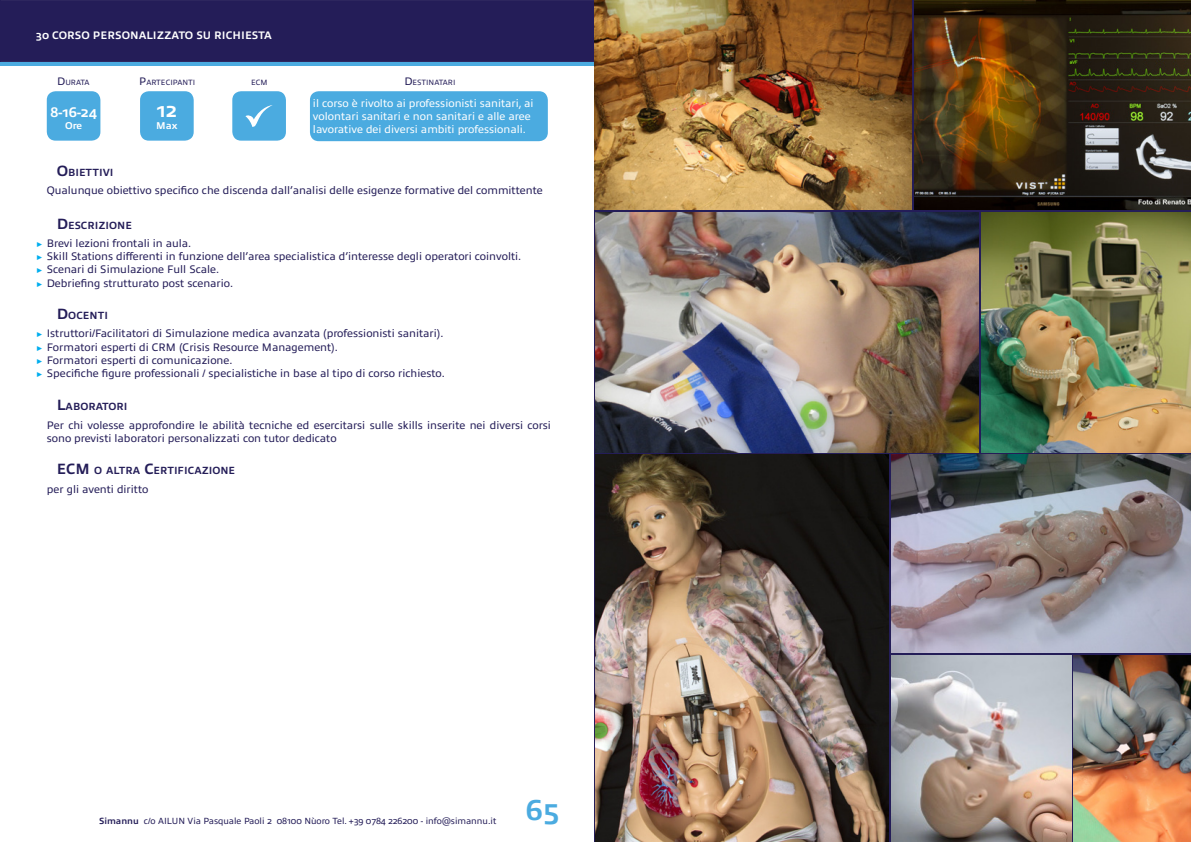
<style>
.page{position:relative;width:1191px;height:842px;background:#fff}
.page>*{position:absolute;margin:0;border:0;box-sizing:border-box;transform-origin:0 0}
.t1{font:700 29px "Allumi Std";color:#4babe0}
.t2{font:700 20px "Allumi Std";color:#fff}
.t3{font:700 15px "Allumi Std";color:#241d58}
.t4{font:700 14px "Allumi Std";color:#fff}
.t5{font:11px/13.2px "Allumi Std";color:#241d58}
.t6{font:11px/13.2px "Allumi Std";color:#fff}
.t7{font:700 11px "Allumi Std";color:#fff}
.t8{font:700 10.5px "Allumi Std";color:#241d58}
.t9{font:700 10px "Allumi Std";color:#fff}
.t10{font:9px "Allumi Std";color:#241d58}
.t11{font:7.7px "Allumi Std";color:#241d58}
.t12{font:7px/13.2px "Times New Roman";color:#00aeef}
.s1{font-size:11px}
.s2{font-size:15px}
.s3{font-weight:700}
</style>
<div class="page">
<div style="left:0;top:0;width:595px;height:62px;background:#241d58"></div>
<hr style="left:0;top:62px;width:594px;height:4px;background:#4babe0">
<div style="left:47px;top:91px;width:53px;height:50px;background:#4babe0;border-radius:9px"></div>
<div style="left:140px;top:91px;width:54px;height:50px;background:#4babe0;border-radius:9px"></div>
<div style="left:310px;top:91px;width:238px;height:50px;background:#4babe0;border-radius:9px"></div>
<div style="left:232px;top:91px;width:54px;height:50px;background:#4babe0;border-radius:9px"></div>
<svg style="left:245px;top:105px;width:28px;height:22px"></svg>
<img style="left:891px;top:655px;width:180px;height:187px">
<img style="left:914px;top:0;width:277px;height:210px">
<img style="left:595px;top:455px;width:293px;height:387px">
<img style="left:891px;top:455px;width:300px;height:197px">
<img style="left:595px;top:212px;width:383px;height:240px">
<img style="left:594px;top:0;width:317px;height:210px">
<img style="left:981px;top:212px;width:209px;height:240px">
<img style="left:1074px;top:655px;width:117px;height:187px">
<p class="t7" style="left:36px;top:29px;width:237px">30 CORSO PERSONALIZZATO SU RICHIESTA</p>
<p class="t11" style="left:57px;top:78px;width:34px"><span class="s1">D</span>URATA</p>
<p class="t4" style="left:51px;top:104px;width:48px">8-16-24</p>
<p class="t9" style="left:65px;top:120px;width:19px">Ore</p>
<p class="t11" style="left:139px;top:78px;width:58px"><span class="s1">P</span>ARTECIPANTI</p>
<h2 class="t2" style="left:157px;top:99px;width:22px">12</h2>
<p class="t9" style="left:156px;top:120px;width:23px">Max</p>
<p class="t11" style="left:251px;top:78px;width:18px">ECM</p>
<p class="t11" style="left:404px;top:78px;width:52px"><span class="s1">D</span>ESTINATARI</p>
<p class="t6" style="left:313px;top:97px;width:222px">il corso è rivolto ai professionisti sanitari, ai volontari sanitari e non sanitari e alle aree lavorative dei diversi ambiti professionali.</p>
<p class="t8" style="left:57px;top:167px;width:58px"><span class="s2">O</span>BIETTIVI</p>
<p class="t5" style="left:47px;top:184px;width:497px">Qualunque obiettivo specifico che discenda dall’analisi delle esigenze formative del committente</p>
<p class="t8" style="left:57px;top:219px;width:77px"><span class="s2">D</span>ESCRIZIONE</p>
<p class="t5" style="left:47px;top:237px;width:476px">Brevi lezioni frontali in aula.<br>Skill Stations differenti in funzione dell’area specialistica d’interesse degli operatori coinvolti.<br>Scenari di Simulazione Full Scale.<br>Debriefing strutturato post scenario.</p>
<p class="t12" style="left:36px;top:238px;width:8px">►</p>
<p class="t12" style="left:36px;top:278px;width:8px">►</p>
<p class="t12" style="left:36px;top:251px;width:8px">►</p>
<p class="t12" style="left:36px;top:264px;width:8px">►</p>
<p class="t8" style="left:57px;top:310px;width:53px"><span class="s2">D</span>OCENTI</p>
<p class="t5" style="left:47px;top:327px;width:399px">Istruttori/Facilitatori di Simulazione medica avanzata (professionisti sanitari).<br>Formatori esperti di CRM (Crisis Resource Management).<br>Formatori esperti di comunicazione.<br>Specifiche figure professionali / specialistiche in base al tipo di corso richiesto.</p>
<p class="t12" style="left:36px;top:328px;width:8px">►</p>
<p class="t12" style="left:36px;top:355px;width:8px">► ►</p>
<p class="t12" style="left:36px;top:342px;width:8px">►</p>
<p class="t8" style="left:57px;top:401px;width:72px"><span class="s2">L</span>ABORATORI</p>
<p class="t5" style="left:47px;top:418px;width:505px">Per chi volesse approfondire le abilità tecniche ed esercitarsi sulle skills inserite nei diversi corsi sono previsti laboratori personalizzati con tutor dedicato</p>
<h3 class="t3" style="left:57px;top:461px;width:12px">ECM</h3>
<p class="t8" style="left:94px;top:465px;width:143px">O ALTRA <span class="s2">C</span>ERTIFICAZIONE</p>
<p class="t5" style="left:47px;top:483px;width:103px">per gli aventi diritto</p>
<p class="t10" style="left:99px;top:816px;width:399px"><span class="s3">Simannu</span> c/o AILUN Via Pasquale Paoli 2 08100 Nùoro Tel. +39 0784 226200 - info@simannu.it</p>
<h1 class="t1" style="left:526px;top:794px;width:35px">65</h1>
</div>
